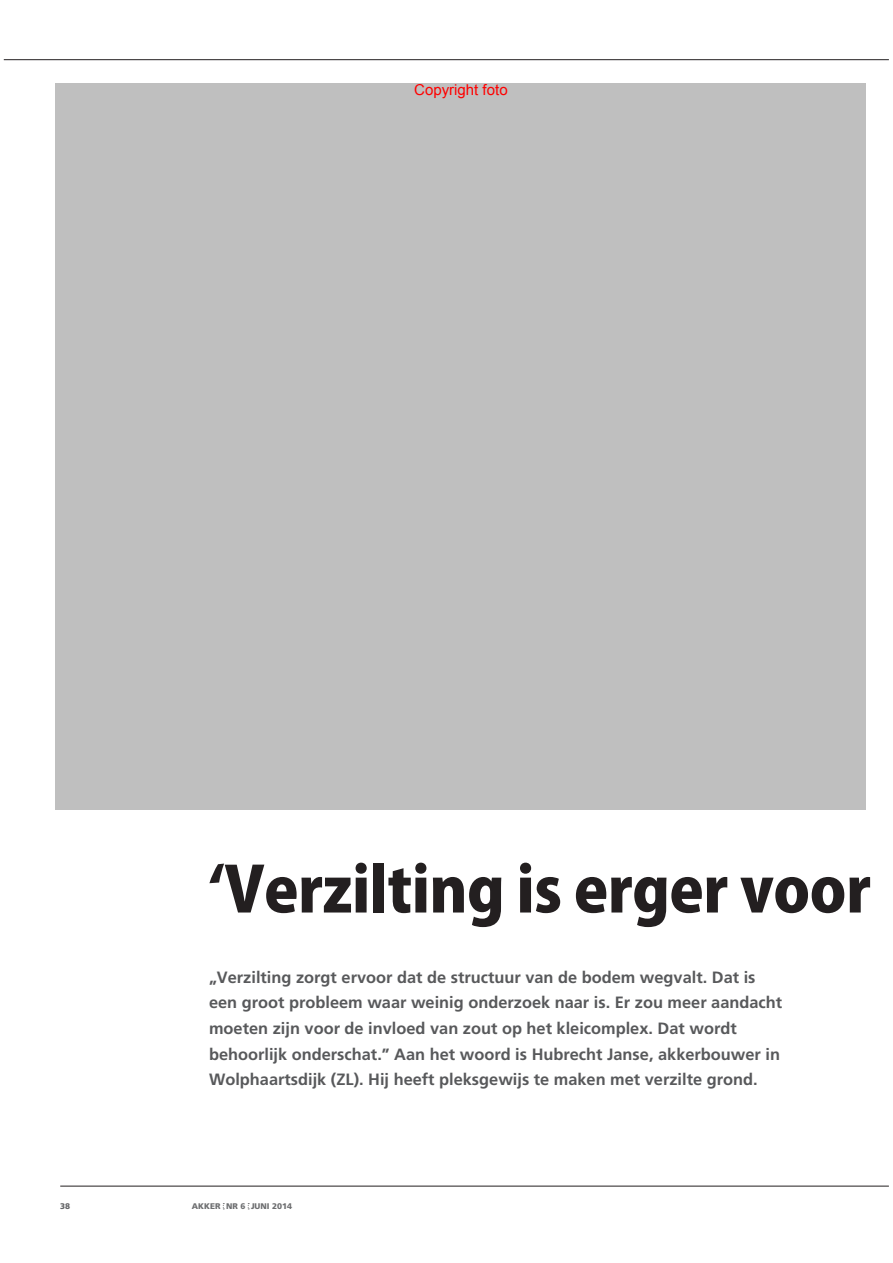
<style>
.page{position:relative;width:893px;height:1263px;background:#fff}
.page>*{position:absolute;margin:0;border:0;box-sizing:border-box;transform-origin:0 0}
.t1{font:61.95px "Koz Go Pro Heavy 90 msp RKSJ H";letter-spacing:-.01em;color:#231f20}
.t2{font:700 16.35px/25.7px "Frutiger LT Std";color:#58595b}
.t3{font:15px "Arial";color:#f00}
.t4{font:900 8.25px "Frutiger LT Std";color:#6d6e70}
.t5{font:900 8.25px "Frutiger LT Std";color:#636466}
</style>
<div class="page">
<hr style="left:4px;top:59px;width:885px;height:1px;background:#231f20">
<hr style="left:60px;top:1186px;width:829px;height:1px;background:#231f20">
<div style="left:56px;top:83px;width:810px;height:727px;background:#bfbfbf"></div>
<p class="t3" style="left:414px;top:80px;width:95px">Copyright foto</p>
<h1 class="t1" style="left:208px;top:866px;width:664px">ʻVerzilting is erger voor</h1>
<p class="t2" style="left:209px;top:965px;width:575px">„Verzilting zorgt ervoor dat de structuur van de bodem wegvalt. Dat is een groot probleem waar weinig onderzoek naar is. Er zou meer aandacht moeten zijn voor de invloed van zout op het kleicomplex. Dat wordt behoorlijk onderschat.” Aan het woord is Hubrecht Janse, akkerbouwer in Wolphaartsdijk (ZL). Hij heeft pleksgewijs te maken met verzilte grond.</p>
<p class="t5" style="left:60px;top:1203px;width:12px">38</p>
<p class="t4" style="left:192px;top:1203px;width:102px">AKKER NR 6 JUNI 2014</p>
</div>
